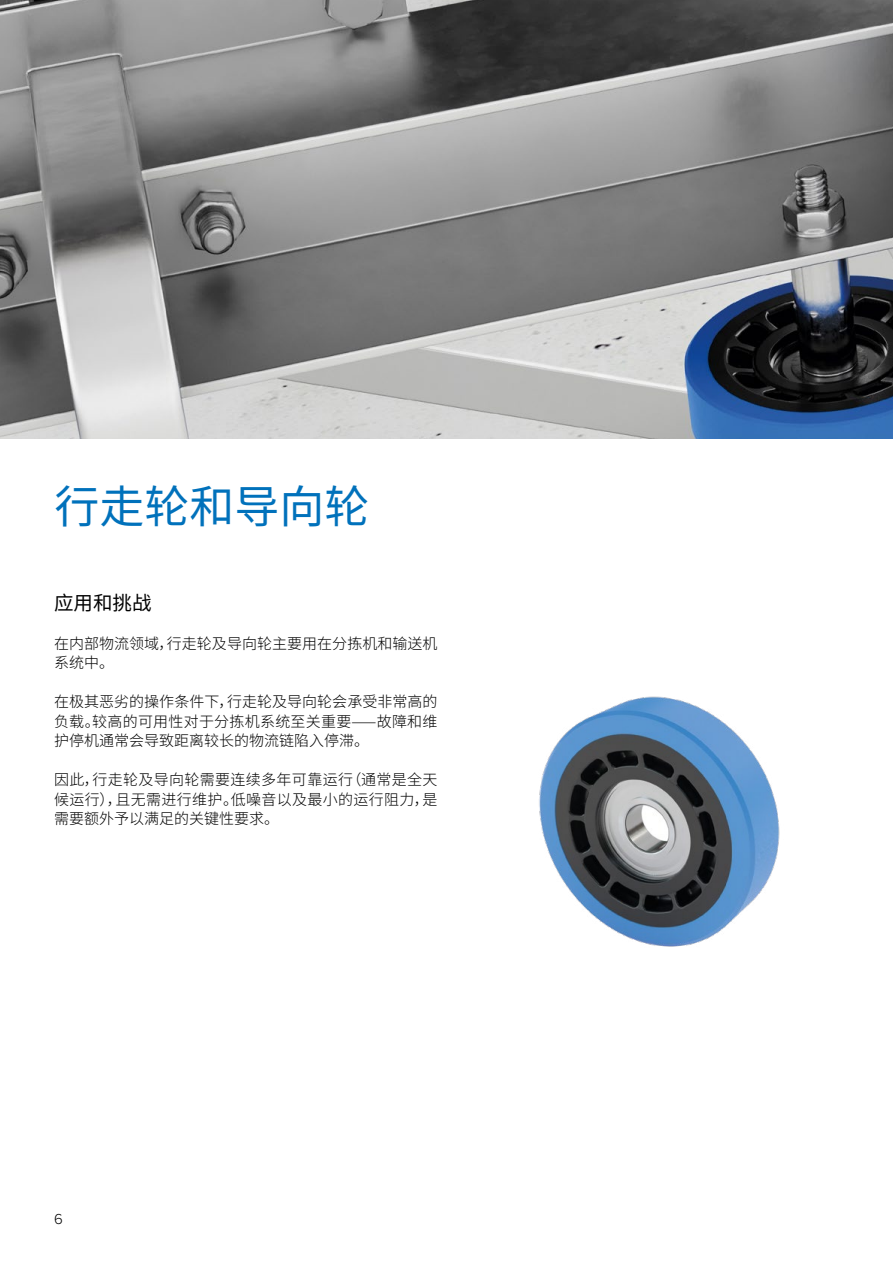
<style>
.page{position:relative;width:893px;height:1263px;background:#fff}
.page>*{position:absolute;margin:0;border:0;box-sizing:border-box;transform-origin:0 0}
.t1{font:45px "Source Han Sans SC";color:#0071bb}
.t2{font:19.5px "Source Han Sans SC";color:#000}
.t3{font:300 15px/19.5px "Source Han Sans SC";letter-spacing:.005em;color:#000;text-align:justify}
.t4{font:300 15px "Proxima Nova";color:#000}
</style>
<div class="page">
<img style="left:0;top:0;width:893px;height:439px">
<img style="left:539px;top:696px;width:241px;height:251px">
<h1 class="t1" style="left:54px;top:481px;width:316px">行走轮和导向轮</h1>
<h2 class="t2" style="left:54px;top:592px;width:99px">应用和挑战</h2>
<p class="t3" style="left:54px;top:634px;width:385px">在内部物流领域，行走轮及导向轮主要用在分拣机和输送机系统中。</p>
<p class="t3" style="left:54px;top:692px;width:385px">在极其恶劣的操作条件下，行走轮及导向轮会承受非常高的负载。较高的可用性对于分拣机系统至关重要——故障和维护停机通常会导致距离较长的物流链陷入停滞。</p>
<p class="t3" style="left:54px;top:770px;width:385px">因此，行走轮及导向轮需要连续多年可靠运行（通常是全天候运行），且无需进行维护。低噪音以及最小的运行阻力，是需要额外予以满足的关键性要求。</p>
<p class="t4" style="left:54px;top:1208px;width:10px">6</p>
</div>
